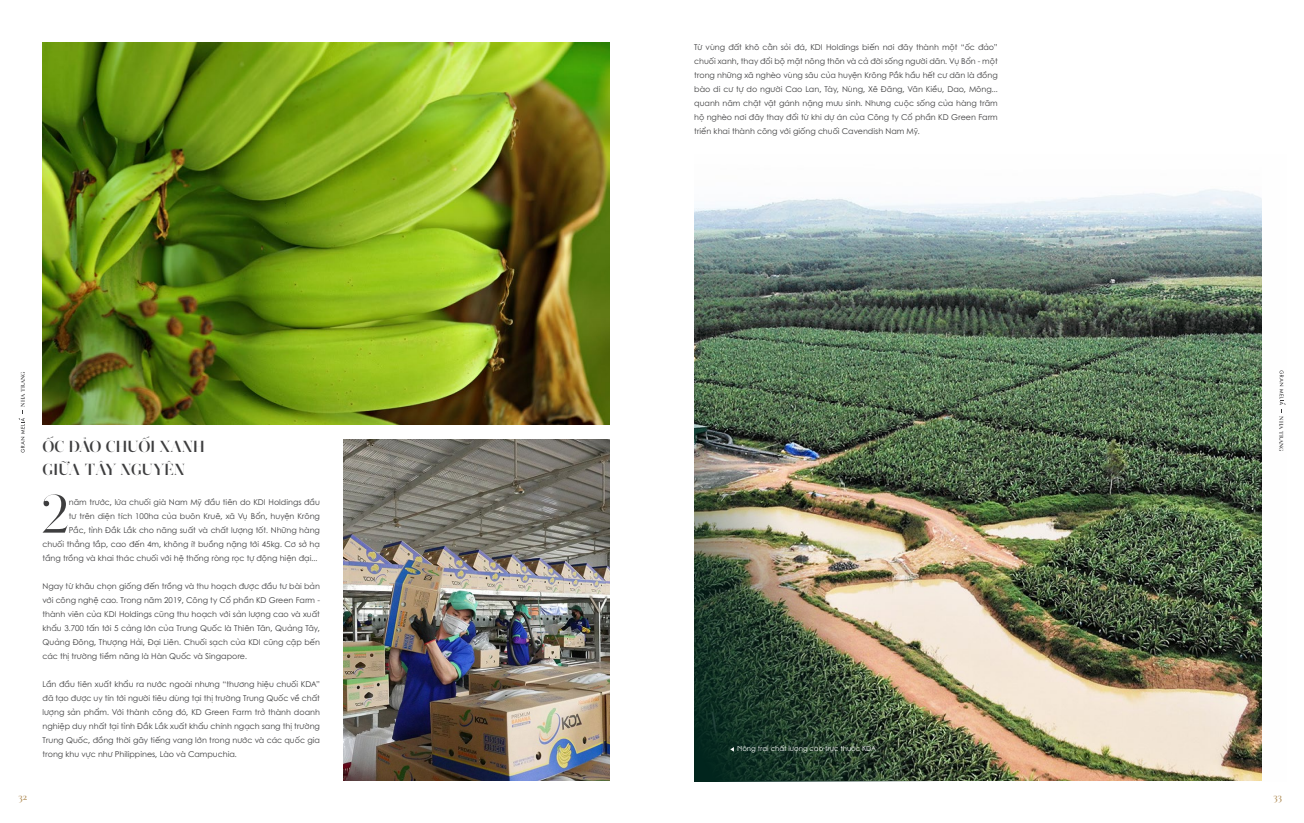
<style>
.page{position:relative;width:1304px;height:823px;background:#fff}
.page>*{position:absolute;margin:0;border:0;box-sizing:border-box;transform-origin:0 0}
.t1{font:54px "Narziss Pro Cy";color:#3e3e3f}
.t2{font:600 16px/23px "Narziss Pro Cy";letter-spacing:.005em;color:#3e3e3f}
.t3{font:600 11px "Cormorant Garamond";color:#b49360}
.t4{font:8px/14px "SVN Century Gothic";color:#3e3e3f;text-align:justify}
.t5{font:7px "SVN Century Gothic";color:#fff}
.t6{font:700 5.9px "Cormorant Garamond";color:#3e3e3f}
</style>
<div class="page">
<svg style="left:18px;top:410px;width:7px;height:42px"></svg>
<img style="left:694px;top:189px;width:592px;height:592px">
<img style="left:43px;top:43px;width:566px;height:381px">
<img style="left:344px;top:439px;width:265px;height:340px">
<svg style="left:730px;top:746px;width:4px;height:5px"></svg>
<p class="t6" style="left:19px;top:406px;width:37px;rotate:-90deg">NHA TRANG</p>
<p class="t2" style="left:43px;top:434px;width:164px">ỐC ĐẢO CHUỐI XANH<br>GIỮA TÂY NGUYÊN</p>
<p class="t1" style="left:40px;top:478px;width:30px">2</p>
<p class="t4" style="left:69px;top:494px;width:253px">năm trước, lứa chuối già Nam Mỹ đầu tiên do KDI Holdings đầu</p>
<p class="t4" style="left:69px;top:508px;width:253px">tư trên diện tích 100ha của buôn Kruê, xã Vụ Bổn, huyện Krông</p>
<p class="t4" style="left:69px;top:522px;width:253px">Pắc, tỉnh Đắk Lắk cho năng suất và chất lượng tốt. Những hàng</p>
<p class="t4" style="left:43px;top:536px;width:279px">chuối thẳng tắp, cao đến 4m, không ít buồng nặng tới 45kg. Cơ sở hạ</p>
<p class="t4" style="left:43px;top:550px;width:276px">tầng trồng và khai thác chuối với hệ thống ròng rọc tự động hiện đại...</p>
<p class="t4" style="left:43px;top:578px;width:279px">Ngay từ khâu chọn giống đến trồng và thu hoạch được đầu tư bài bản với công nghệ cao. Trong năm 2019, Công ty Cổ phần KD Green Farm - thành viên của KDI Holdings cũng thu hoạch với sản lượng cao và xuất khẩu 3.700 tấn tới 5 cảng lớn của Trung Quốc là Thiên Tân, Quảng Tây, Quảng Đông, Thượng Hải, Đại Liên. Chuối sạch của KDI cũng cập bến các thị trường tiềm năng là Hàn Quốc và Singapore.</p>
<p class="t4" style="left:43px;top:676px;width:279px">Lần đầu tiên xuất khẩu ra nước ngoài nhưng “thương hiệu chuối KDA” đã tạo được uy tín tới người tiêu dùng tại thị trường Trung Quốc về chất lượng sản phẩm. Với thành công đó, KD Green Farm trở thành doanh nghiệp duy nhất tại tỉnh Đắk Lắk xuất khẩu chính ngạch sang thị trường Trung Quốc, đồng thời gây tiếng vang lớn trong nước và các quốc gia trong khu vực như Philippines, Lào và Campuchia.</p>
<p class="t4" style="left:694px;top:39px;width:305px">Từ vùng đất khô cằn sỏi đá, KDI Holdings biến nơi đây thành một “ốc đảo” chuối xanh, thay đổi bộ mặt nông thôn và cả đời sống người dân. Vụ Bổn - một trong những xã nghèo vùng sâu của huyện Krông Pắk hầu hết cư dân là đồng bào di cư tự do người Cao Lan, Tày, Nùng, Xê Đăng, Vân Kiều, Dao, Mông... quanh năm chật vật gánh nặng mưu sinh. Nhưng cuộc sống của hàng trăm hộ nghèo nơi đây thay đổi từ khi dự án của Công ty Cổ phần KD Green Farm triển khai thành công với giống chuối Cavendish Nam Mỹ.</p>
<p class="t5" style="left:737px;top:743px;width:140px">Nông trại chất lượng cao trực thuộc KDA</p>
<p class="t6" style="left:1285px;top:416px;width:37px;rotate:90deg">NHA TRANG</p>
<h3 class="t3" style="left:18px;top:788px;width:10px">32</h3>
<h3 class="t3" style="left:1274px;top:788px;width:10px">33</h3>
</div>
